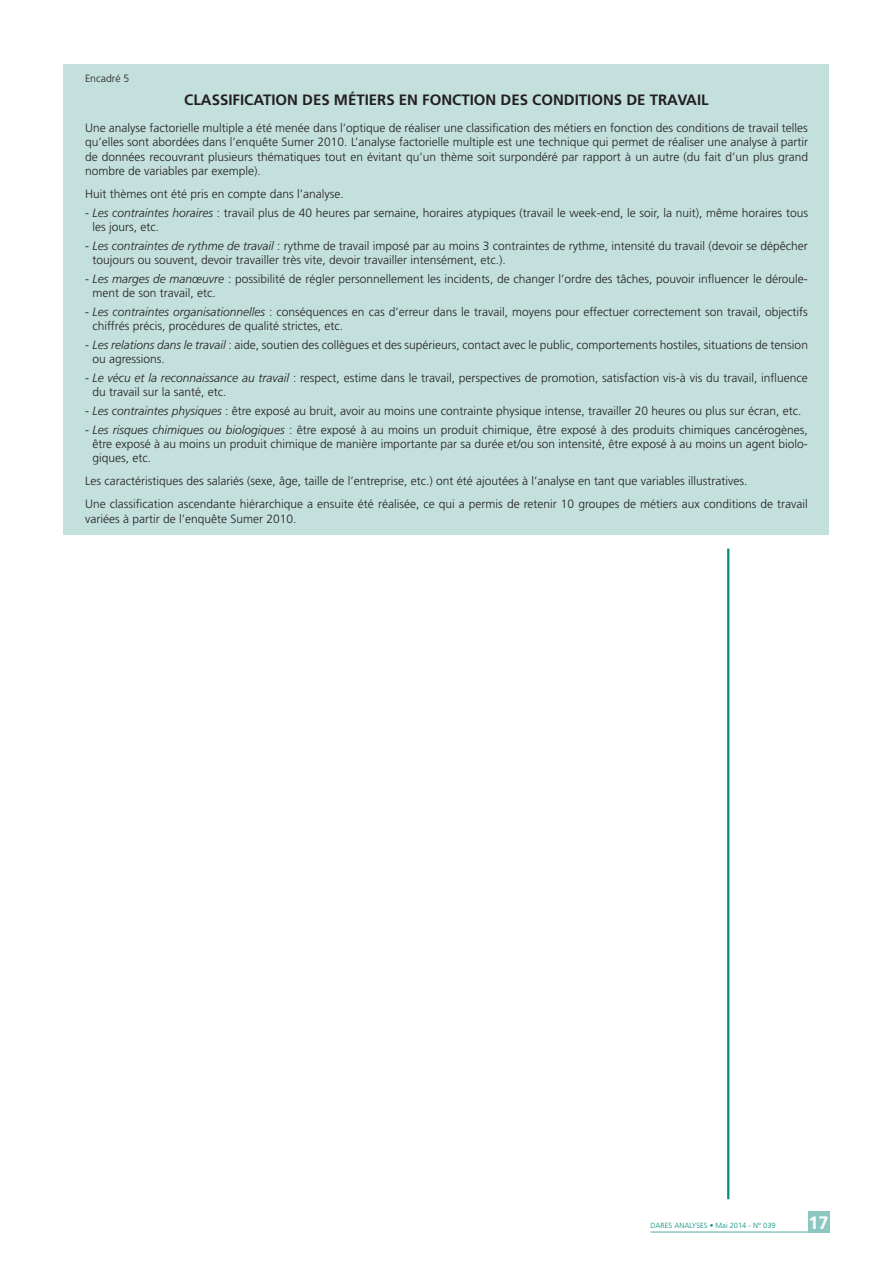
<style>
.page{position:relative;width:893px;height:1263px;background:#fff}
.page>*{position:absolute;margin:0;border:0;box-sizing:border-box;transform-origin:0 0}
.t1{font:700 18px "Frutiger";color:#fff}
.D_ENCADRE_TITRE{font:700 15px "Frutiger";color:#231f20}
.D_ENCADRE_TEXTE{font:300 12px/14.4px "Frutiger";color:#231f20}
.D_ENCADRE_N{font:300 10.5px "Frutiger";color:#231f20}
.t2{font:300 7.5px "Frutiger";color:#008e7f}
.s1{font-style:italic}
</style>
<div class="page">
<hr style="left:727px;top:549px;width:2px;height:650px;background:#008e7f">
<div style="left:808px;top:1211px;width:21px;height:22px;background:#8cc7c2"></div>
<hr style="left:651px;top:1231px;width:178px;height:2px;background:#8cc7c2">
<div style="left:64px;top:64px;width:765px;height:471px;background:#c3e0dd"></div>
<p class="D_ENCADRE_N" style="left:85px;top:73px;width:46px">Encadré 5</p>
<p class="D_ENCADRE_TITRE" style="left:184px;top:91px;width:526px">CLASSIFICATION DES MÉTIERS EN FONCTION DES CONDITIONS DE TRAVAIL</p>
<p class="D_ENCADRE_TEXTE" style="left:85px;top:121px;width:724px;text-align:justify">Une analyse factorielle multiple a été menée dans l’optique de réaliser une classification des métiers en fonction des conditions de travail telles qu’elles sont abordées dans l’enquête Sumer 2010. L’analyse factorielle multiple est une technique qui permet de réaliser une analyse à partir de données recouvrant plusieurs thématiques tout en évitant qu’un thème soit surpondéré par rapport à un autre (du fait d’un plus grand nombre de variables par exemple).</p>
<p class="D_ENCADRE_TEXTE" style="left:85px;top:187px;width:260px">Huit thèmes ont été pris en compte dans l’analyse.</p>
<p class="D_ENCADRE_TEXTE" style="left:92px;top:205px;width:717px;text-indent:-7px">- <span class="s1">Les contraintes horaires</span> : travail plus de 40 heures par semaine, horaires atypiques (travail le week-end, le soir, la nuit), même horaires tous les jours, etc.</p>
<p class="D_ENCADRE_TEXTE" style="left:92px;top:238px;width:717px;text-indent:-7px">- <span class="s1">Les contraintes de rythme de travail</span> : rythme de travail imposé par au moins 3 contraintes de rythme, intensité du travail (devoir se dépêcher toujours ou souvent, devoir travailler très vite, devoir travailler intensément, etc.).</p>
<p class="D_ENCADRE_TEXTE" style="left:92px;top:271px;width:717px;text-indent:-7px">- <span class="s1">Les marges de manœuvre</span> : possibilité de régler personnellement les incidents, de changer l’ordre des tâches, pouvoir influencer le déroule&shy;ment de son travail, etc.</p>
<p class="D_ENCADRE_TEXTE" style="left:92px;top:305px;width:717px;text-indent:-7px">- <span class="s1">Les contraintes organisationnelles</span> : conséquences en cas d’erreur dans le travail, moyens pour effectuer correctement son travail, objectifs chiffrés précis, procédures de qualité strictes, etc.</p>
<p class="D_ENCADRE_TEXTE" style="left:92px;top:338px;width:717px;text-indent:-7px">- <span class="s1">Les relations dans le travail</span> : aide, soutien des collègues et des supérieurs, contact avec le public, comportements hostiles, situations de tension ou agressions.</p>
<p class="D_ENCADRE_TEXTE" style="left:92px;top:371px;width:717px;text-indent:-7px">- <span class="s1">Le vécu et la reconnaissance au travail</span> : respect, estime dans le travail, perspectives de promotion, satisfaction vis-à vis du travail, influence du travail sur la santé, etc.</p>
<p class="D_ENCADRE_TEXTE" style="left:85px;top:404px;width:718px">- <span class="s1">Les contraintes physiques</span> : être exposé au bruit, avoir au moins une contrainte physique intense, travailler 20 heures ou plus sur écran, etc.</p>
<p class="D_ENCADRE_TEXTE" style="left:92px;top:422px;width:717px;text-align:justify;text-indent:-7px">- <span class="s1">Les risques chimiques ou biologiques</span> : être exposé à au moins un produit chimique, être exposé à des produits chimiques cancérogènes, être exposé à au moins un produit chimique de manière importante par sa durée et/ou son intensité, être exposé à au moins un agent biolo&shy;giques, etc.</p>
<p class="D_ENCADRE_TEXTE" style="left:85px;top:474px;width:664px">Les caractéristiques des salariés (sexe, âge, taille de l’entreprise, etc.) ont été ajoutées à l’analyse en tant que variables illustratives.</p>
<p class="D_ENCADRE_TEXTE" style="left:85px;top:497px;width:724px">Une classification ascendante hiérarchique a ensuite été réalisée, ce qui a permis de retenir 10 groupes de métiers aux conditions de travail variées à partir de l’enquête Sumer 2010.</p>
<p class="t2" style="left:651px;top:1221px;width:127px">DARES ANALYSES • Mai 2014 - N° 039</p>
<p class="t1" style="left:808px;top:1212px;width:22px">17</p>
</div>
